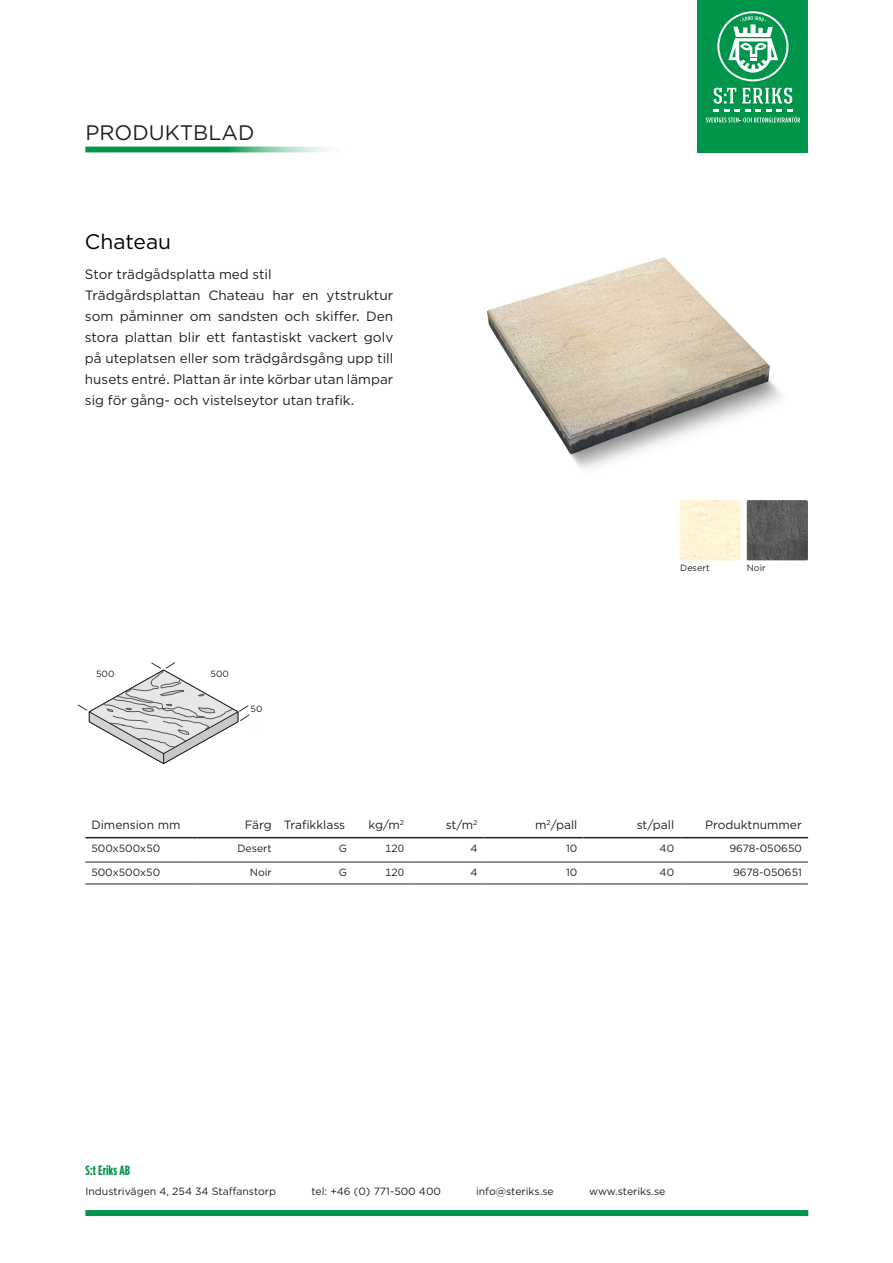
<style>
.page{position:relative;width:893px;height:1263px;background:#fff}
.page>*{position:absolute;margin:0;border:0;box-sizing:border-box;transform-origin:0 0}
.t1{font:21px "Gotham";color:#231f20}
.t2{font:21px "Gotham";color:#000}
.t3{font:13.5px/21px "Gotham";color:#231f20}
.t4{font:700 13.5px "Gotham Condensed";color:#00954a}
.t5{font:12px "Gotham";color:#231f20}
.t6{font:10.5px "Gotham";color:#231f20}
.t7{font:9px "Gotham";color:#231f20}
</style>
<div class="page">
<img style="left:487px;top:257px;width:294px;height:212px">
<img style="left:747px;top:500px;width:61px;height:60px">
<div style="left:697px;top:0;width:111px;height:152px;background:#00954a"></div>
<svg style="left:706px;top:88px;width:94px;height:34px"></svg>
<svg style="left:717px;top:11px;width:71px;height:70px"></svg>
<svg style="left:85px;top:146px;width:245px;height:6px"></svg>
<img style="left:680px;top:500px;width:61px;height:60px">
<div style="left:85px;top:1210px;width:723px;height:6px;background:#00954a"></div>
<svg style="left:77px;top:662px;width:173px;height:102px"></svg>
<hr style="left:85px;top:837px;width:113px;height:1px;background:#231f20">
<hr style="left:198px;top:837px;width:80px;height:1px;background:#231f20">
<hr style="left:278px;top:837px;width:75px;height:1px;background:#231f20">
<hr style="left:353px;top:837px;width:57px;height:1px;background:#231f20">
<hr style="left:410px;top:837px;width:73px;height:1px;background:#231f20">
<hr style="left:483px;top:837px;width:100px;height:1px;background:#231f20">
<hr style="left:583px;top:837px;width:97px;height:1px;background:#231f20">
<hr style="left:680px;top:837px;width:128px;height:1px;background:#231f20">
<hr style="left:85px;top:862px;width:113px;height:1px;background:#231f20">
<hr style="left:198px;top:862px;width:80px;height:1px;background:#231f20">
<hr style="left:278px;top:862px;width:75px;height:1px;background:#231f20">
<hr style="left:353px;top:862px;width:57px;height:1px;background:#231f20">
<hr style="left:410px;top:862px;width:73px;height:1px;background:#231f20">
<hr style="left:483px;top:862px;width:100px;height:1px;background:#231f20">
<hr style="left:583px;top:862px;width:97px;height:1px;background:#231f20">
<hr style="left:680px;top:862px;width:128px;height:1px;background:#231f20">
<hr style="left:85px;top:884px;width:113px;height:1px;background:#231f20">
<hr style="left:198px;top:884px;width:80px;height:1px;background:#231f20">
<hr style="left:278px;top:884px;width:75px;height:1px;background:#231f20">
<hr style="left:353px;top:884px;width:57px;height:1px;background:#231f20">
<hr style="left:410px;top:884px;width:73px;height:1px;background:#231f20">
<hr style="left:483px;top:884px;width:100px;height:1px;background:#231f20">
<hr style="left:583px;top:884px;width:97px;height:1px;background:#231f20">
<hr style="left:680px;top:884px;width:128px;height:1px;background:#231f20">
<h1 class="t1" style="left:85px;top:119px;width:171px">PRODUKTBLAD</h1>
<h1 class="t2" style="left:85px;top:228px;width:88px">Chateau</h1>
<p class="t3" style="left:85px;top:264px;width:310px">Stor trädgådsplatta med stil<br>Trädgårdsplattan Chateau har en ytstruktur som påminner om sandsten och skiffer. Den stora plattan blir ett fantastiskt vackert golv på uteplatsen eller som trädgårdsgång upp till husets entré. Plattan är inte körbar utan lämpar sig för gång- och vistelseytor utan trafik.</p>
<p class="t7" style="left:96px;top:668px;width:20px">500</p>
<p class="t7" style="left:210px;top:668px;width:20px">500</p>
<p class="t7" style="left:250px;top:703px;width:13px">50</p>
<p class="t7" style="left:680px;top:562px;width:31px">Desert</p>
<p class="t7" style="left:747px;top:562px;width:20px">Noir</p>
<p class="t5" style="left:91px;top:817px;width:91px">Dimension mm</p>
<p class="t5" style="left:245px;top:817px;width:102px">Färg Trafikklass</p>
<p class="t5" style="left:369px;top:817px;width:37px">kg/m<sup>2</sup></p>
<p class="t5" style="left:446px;top:817px;width:33px">st/m<sup>2</sup></p>
<p class="t5" style="left:535px;top:817px;width:44px">m<sup>2</sup>/pall</p>
<p class="t5" style="left:637px;top:817px;width:39px">st/pall</p>
<p class="t5" style="left:705px;top:817px;width:98px">Produktnummer</p>
<p class="t6" style="left:91px;top:842px;width:70px">500x500x50</p>
<p class="t6" style="left:237px;top:842px;width:36px">Desert</p>
<p class="t6" style="left:339px;top:842px;width:10px">G</p>
<p class="t6" style="left:385px;top:842px;width:20px">120</p>
<p class="t6" style="left:470px;top:842px;width:9px">4</p>
<p class="t6" style="left:566px;top:842px;width:13px">10</p>
<p class="t6" style="left:660px;top:842px;width:16px">40</p>
<p class="t6" style="left:729px;top:842px;width:74px">9678-050650</p>
<p class="t6" style="left:91px;top:866px;width:70px">500x500x50</p>
<p class="t6" style="left:250px;top:866px;width:24px">Noir</p>
<p class="t6" style="left:339px;top:866px;width:10px">G</p>
<p class="t6" style="left:385px;top:866px;width:20px">120</p>
<p class="t6" style="left:470px;top:866px;width:9px">4</p>
<p class="t6" style="left:566px;top:866px;width:13px">10</p>
<p class="t6" style="left:660px;top:866px;width:16px">40</p>
<p class="t6" style="left:733px;top:866px;width:70px">9678-050651</p>
<p class="t4" style="left:85px;top:1162px;width:46px">S:t Eriks AB</p>
<p class="t6" style="left:85px;top:1184px;width:192px">Industrivägen 4, 254 34 Staffanstorp</p>
<p class="t6" style="left:311px;top:1184px;width:131px">tel: +46 (0) 771-500 400</p>
<p class="t6" style="left:476px;top:1184px;width:79px">info@steriks.se</p>
<p class="t6" style="left:589px;top:1184px;width:78px">www.steriks.se</p>
</div>
